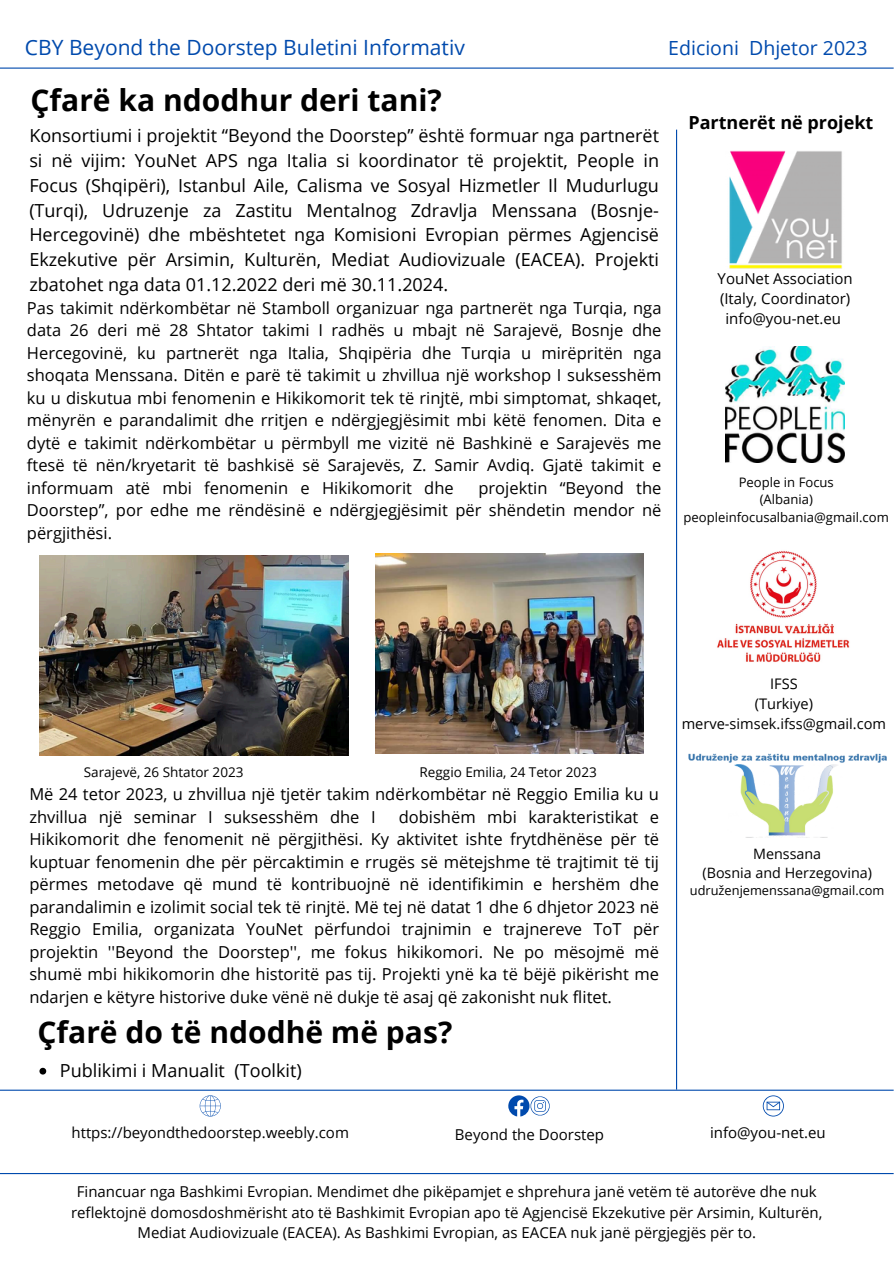
<style>
.page{position:relative;width:894px;height:1264px;background:#fff}
.page>*{position:absolute;margin:0;border:0;box-sizing:border-box;transform-origin:0 0}
.t1{font:700 30px "Open Sans";color:#000}
.t2{font:21px "Open Sans";color:#004aad}
.t3{font:19.5px "Open Sans";color:#004aad}
.t4{font:18px/24.8px "Open Sans";color:#000;text-align:justify}
.t5{font:700 18px "Open Sans";color:#000}
.t6{font:16.5px/22.5px "Open Sans";color:#000;text-align:justify}
.t7{font:15px/20.2px "Open Sans";color:#000;text-align:center}
.t8{font:14.55px/20.2px "Open Sans";color:#000;text-align:center}
.t9{font:14.25px "Open Sans";color:#000}
.t10{font:13.5px "Open Sans";color:#000}
.t11{font:13.05px "Open Sans";color:#000}
.t12{font:12.75px "Open Sans";color:#000}
</style>
<div class="page">
<hr style="left:0;top:68px;width:893px;height:1px;background:#004aad">
<img style="left:375px;top:553px;width:268px;height:200px">
<img style="left:40px;top:555px;width:308px;height:200px">
<hr style="left:675px;top:130px;width:2px;height:959px;background:#004aad">
<img style="left:729px;top:150px;width:114px;height:119px">
<img style="left:725px;top:347px;width:119px;height:116px">
<img style="left:717px;top:551px;width:133px;height:112px">
<img style="left:688px;top:753px;width:199px;height:85px">
<hr style="left:0;top:1089px;width:893px;height:1px;background:#004aad">
<svg style="left:200px;top:1095px;width:21px;height:21px"></svg>
<svg style="left:508px;top:1095px;width:42px;height:21px"></svg>
<svg style="left:762px;top:1095px;width:21px;height:21px"></svg>
<hr style="left:0;top:1172px;width:893px;height:2px;background:#004aad">
<svg style="left:39px;top:1067px;width:7px;height:7px"></svg>
<h2 class="t2" style="left:25px;top:33px;width:441px">CBY Beyond the Doorstep Buletini Informativ</h2>
<h2 class="t3" style="left:668px;top:34px;width:201px">Edicioni Dhjetor 2023</h2>
<p class="t1" style="left:30px;top:79px;width:413px">Çfarë ka ndodhur deri tani?</p>
<h1 class="t4" style="left:29px;top:123px;width:631px">Konsortiumi i projektit “Beyond the Doorstep” është formuar nga partnerët si në vijim: YouNet APS nga Italia si koordinator të projektit, People in Focus (Shqipëri), Istanbul Aile, Calisma ve Sosyal Hizmetler Il Mudurlugu (Turqi), Udruzenje za Zastitu Mentalnog Zdravlja Menssana (Bosnje-Hercegovinë) dhe mbështetet nga Komisioni Evropian përmes Agjencisë Ekzekutive për Arsimin, Kulturën, Mediat Audiovizuale (EACEA). Projekti zbatohet nga data 01.12.2022 deri më 30.11.2024.</h1>
<h3 class="t6" style="left:27px;top:296px;width:636px">Pas takimit ndërkombëtar në Stamboll organizuar nga partnerët nga Turqia, nga data 26 deri më 28 Shtator takimi I radhës u mbajt në Sarajevë, Bosnje dhe Hercegovinë, ku partnerët nga Italia, Shqipëria dhe Turqia u mirëpritën nga shoqata Menssana. Ditën e parë të takimit u zhvillua një workshop I suksesshëm ku u diskutua mbi fenomenin e Hikikomorit tek të rinjtë, mbi simptomat, shkaqet, mënyrën e parandalimit dhe rritjen e ndërgjegjësimit mbi këtë fenomen. Dita e dytë e takimit ndërkombëtar u përmbyll me vizitë në Bashkinë e Sarajevës me ftesë të nën/kryetarit të bashkisë së Sarajevës, Z. Samir Avdiq. Gjatë takimit e informuam atë mbi fenomenin e Hikikomorit dhe</h3>
<p class="t5" style="left:688px;top:110px;width:186px">Partnerët në projekt</p>
<p class="t7" style="left:717px;top:268px;width:137px">YouNet Association (Italy, Coordinator) info@you-net.eu</p>
<p class="t11" style="left:738px;top:472px;width:96px">People in Focus</p>
<p class="t11" style="left:759px;top:490px;width:55px">(Albania)</p>
<p class="t11" style="left:683px;top:508px;width:207px">peopleinfocusalbania@gmail.com</p>
<h3 class="t6" style="left:27px;top:476px;width:636px;text-indent:451px">projektin “Beyond the Doorstep”, por edhe me rëndësinë e ndërgjegjësimit për shëndetin mendor në përgjithësi.</h3>
<p class="t10" style="left:84px;top:763px;width:161px">Sarajevë, 26 Shtator 2023</p>
<h5 class="t10" style="left:419px;top:763px;width:179px">Reggio Emilia, 24 Tetor 2023</h5>
<h4 class="t6" style="left:29px;top:782px;width:631px">Më 24 tetor 2023, u zhvillua një tjetër takim ndërkombëtar në Reggio Emilia ku u zhvillua një seminar I suksesshëm dhe I</h4>
<h4 class="t6" style="left:29px;top:805px;width:631px;text-indent:369px">dobishëm mbi karakteristikat e Hikikomorit dhe fenomenit në përgjithësi. Ky aktivitet ishte frytdhënëse për të kuptuar fenomenin dhe për përcaktimin e rrugës së mëtejshme të trajtimit të tij përmes metodave që mund të kontribuojnë në identifikimin e hershëm dhe parandalimin e izolimit social tek të rinjtë. Më tej në datat 1 dhe 6 dhjetor 2023 në Reggio Emilia, organizata YouNet përfundoi trajnimin e trajnereve ToT për projektin ''Beyond the Doorstep'', me fokus hikikomori. Ne po mësojmë më shumë mbi hikikomorin dhe historitë pas tij. Projekti ynë ka të bëjë pikërisht me ndarjen e këtyre historive duke vënë në dukje të asaj që zakonisht nuk flitet.</h4>
<h4 class="t1" style="left:37px;top:1011px;width:416px">Çfarë do të ndodhë më pas?</h4>
<h4 class="t4" style="left:60px;top:1057px;width:243px">Publikimi i Manualit (Toolkit)</h4>
<p class="t8" style="left:681px;top:672px;width:206px">IFSS<br>(Turkiye) merve-simsek.ifss@gmail.com</p>
<p class="t9" style="left:753px;top:843px;width:69px">Menssana</p>
<p class="t9" style="left:702px;top:862px;width:171px">(Bosnia and Herzegovina)</p>
<h5 class="t12" style="left:689px;top:881px;width:196px">udruženjemenssana@gmail.com</h5>
<p class="t7" style="left:71px;top:1121px;width:279px">https://beyondthedoorstep.weebly.com</p>
<p class="t7" style="left:455px;top:1123px;width:151px">Beyond the Doorstep</p>
<h5 class="t7" style="left:709px;top:1121px;width:117px">info@you-net.eu</h5>
<h5 class="t7" style="left:71px;top:1181px;width:752px">Financuar nga Bashkimi Evropian. Mendimet dhe pikëpamjet e shprehura janë vetëm të autorëve dhe nuk reflektojnë domosdoshmërisht ato të Bashkimit Evropian apo të Agjencisë Ekzekutive për Arsimin, Kulturën,<br>Mediat Audiovizuale (EACEA). As Bashkimi Evropian, as EACEA nuk janë përgjegjës për to.</h5>
</div>
